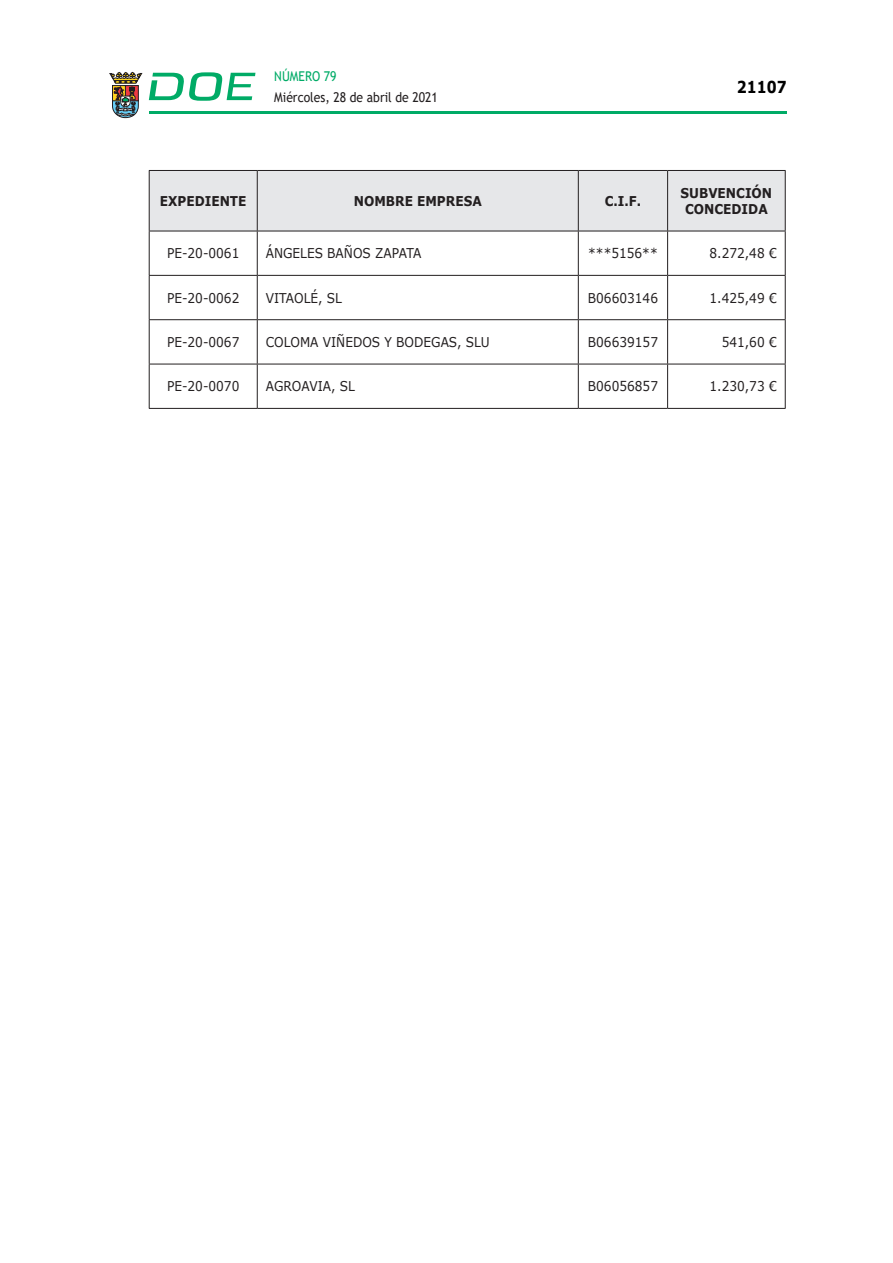
<style>
.page{position:relative;width:893px;height:1263px;background:#fff}
.page>*{position:absolute;margin:0;border:0;box-sizing:border-box;transform-origin:0 0}
.t1{font:700 16.5px "Verdana";color:#000;scale:.85 1}
.t2{font:13.5px "Verdana";color:#231f20;scale:.9 1}
.t3{font:700 13.5px/16.2px "Verdana";color:#231f20;text-align:center;scale:.9 1}
.t4{font:13.5px "Trebuchet MS";color:#231f20;scale:.9 1}
.t5{font:13.5px "Trebuchet MS";color:#00ab67;scale:.9 1}
</style>
<div class="page">
<hr style="left:149px;top:111px;width:638px;height:3px;background:#00ab66">
<svg style="left:109px;top:72px;width:33px;height:46px"></svg>
<svg style="left:149px;top:72px;width:106px;height:29px"></svg>
<div style="left:150px;top:171px;width:635px;height:60px;background:#e6e7e9"></div>
<hr style="left:785px;top:231px;width:1px;height:44px;background:#231f20">
<hr style="left:785px;top:276px;width:1px;height:43px;background:#231f20">
<hr style="left:785px;top:320px;width:1px;height:44px;background:#231f20">
<hr style="left:149px;top:275px;width:108px;height:1px;background:#231f20">
<hr style="left:257px;top:275px;width:321px;height:1px;background:#231f20">
<hr style="left:578px;top:275px;width:90px;height:1px;background:#231f20">
<hr style="left:668px;top:275px;width:118px;height:1px;background:#231f20">
<hr style="left:149px;top:319px;width:108px;height:1px;background:#231f20">
<hr style="left:257px;top:319px;width:321px;height:1px;background:#231f20">
<hr style="left:578px;top:319px;width:90px;height:1px;background:#231f20">
<hr style="left:668px;top:319px;width:118px;height:1px;background:#231f20">
<hr style="left:149px;top:364px;width:108px;height:1px;background:#231f20">
<hr style="left:257px;top:364px;width:321px;height:1px;background:#231f20">
<hr style="left:578px;top:364px;width:90px;height:1px;background:#231f20">
<hr style="left:668px;top:364px;width:118px;height:1px;background:#231f20">
<hr style="left:149px;top:408px;width:108px;height:1px;background:#231f20">
<hr style="left:257px;top:408px;width:321px;height:1px;background:#231f20">
<hr style="left:578px;top:408px;width:90px;height:1px;background:#231f20">
<hr style="left:668px;top:408px;width:118px;height:1px;background:#231f20">
<hr style="left:257px;top:171px;width:1px;height:60px;background:#231f20">
<hr style="left:578px;top:171px;width:1px;height:60px;background:#231f20">
<hr style="left:667px;top:171px;width:1px;height:60px;background:#231f20">
<hr style="left:149px;top:231px;width:1px;height:44px;background:#231f20">
<hr style="left:257px;top:231px;width:1px;height:44px;background:#231f20">
<hr style="left:578px;top:231px;width:1px;height:44px;background:#231f20">
<hr style="left:667px;top:231px;width:1px;height:44px;background:#231f20">
<hr style="left:149px;top:276px;width:1px;height:43px;background:#231f20">
<hr style="left:257px;top:276px;width:1px;height:43px;background:#231f20">
<hr style="left:578px;top:276px;width:1px;height:43px;background:#231f20">
<hr style="left:667px;top:276px;width:1px;height:43px;background:#231f20">
<hr style="left:149px;top:320px;width:1px;height:44px;background:#231f20">
<hr style="left:257px;top:320px;width:1px;height:44px;background:#231f20">
<hr style="left:578px;top:320px;width:1px;height:44px;background:#231f20">
<hr style="left:667px;top:320px;width:1px;height:44px;background:#231f20">
<hr style="left:149px;top:364px;width:1px;height:44px;background:#231f20">
<hr style="left:257px;top:364px;width:1px;height:44px;background:#231f20">
<hr style="left:578px;top:364px;width:1px;height:44px;background:#231f20">
<hr style="left:667px;top:364px;width:1px;height:44px;background:#231f20">
<hr style="left:785px;top:364px;width:1px;height:44px;background:#231f20">
<hr style="left:149px;top:170px;width:108px;height:1px;background:#231f20">
<hr style="left:149px;top:171px;width:1px;height:60px;background:#231f20">
<hr style="left:257px;top:170px;width:321px;height:1px;background:#231f20">
<hr style="left:578px;top:170px;width:90px;height:1px;background:#231f20">
<hr style="left:668px;top:170px;width:118px;height:1px;background:#231f20">
<hr style="left:785px;top:171px;width:1px;height:60px;background:#231f20">
<hr style="left:149px;top:231px;width:108px;height:1px;background:#231f20">
<hr style="left:257px;top:231px;width:321px;height:1px;background:#231f20">
<hr style="left:578px;top:231px;width:90px;height:1px;background:#231f20">
<hr style="left:668px;top:231px;width:118px;height:1px;background:#231f20">
<p class="t5" style="left:274px;top:67px;width:71px">NÚMERO 79</p>
<p class="t4" style="left:274px;top:88px;width:183px">Miércoles, 28 de abril de 2021</p>
<p class="t1" style="left:737px;top:75px;width:60px">21107</p>
<p class="t3" style="left:160px;top:193px;width:98px">EXPEDIENTE</p>
<p class="t3" style="left:354px;top:193px;width:144px">NOMBRE EMPRESA</p>
<p class="t3" style="left:605px;top:193px;width:42px">C.I.F.</p>
<p class="t3" style="left:681px;top:184px;width:103px">SUBVENCIÓN<br>CONCEDIDA</p>
<p class="t2" style="left:167px;top:244px;width:82px">PE-20-0061</p>
<p class="t2" style="left:266px;top:244px;width:175px">ÁNGELES BAÑOS ZAPATA</p>
<p class="t2" style="left:588px;top:244px;width:79px">***5156**</p>
<p class="t2" style="left:709px;top:244px;width:76px">8.272,48 €</p>
<p class="t2" style="left:167px;top:288px;width:82px">PE-20-0062</p>
<p class="t2" style="left:266px;top:288px;width:86px">VITAOLÉ, SL</p>
<p class="t2" style="left:588px;top:288px;width:79px">B06603146</p>
<p class="t2" style="left:709px;top:288px;width:76px">1.425,49 €</p>
<p class="t2" style="left:167px;top:333px;width:82px">PE-20-0067</p>
<p class="t2" style="left:266px;top:333px;width:250px">COLOMA VIÑEDOS Y BODEGAS, SLU</p>
<p class="t2" style="left:588px;top:333px;width:79px">B06639157</p>
<p class="t2" style="left:722px;top:333px;width:63px">541,60 €</p>
<p class="t2" style="left:167px;top:377px;width:82px">PE-20-0070</p>
<p class="t2" style="left:266px;top:377px;width:101px">AGROAVIA, SL</p>
<p class="t2" style="left:588px;top:377px;width:79px">B06056857</p>
<p class="t2" style="left:709px;top:377px;width:76px">1.230,73 €</p>
</div>
